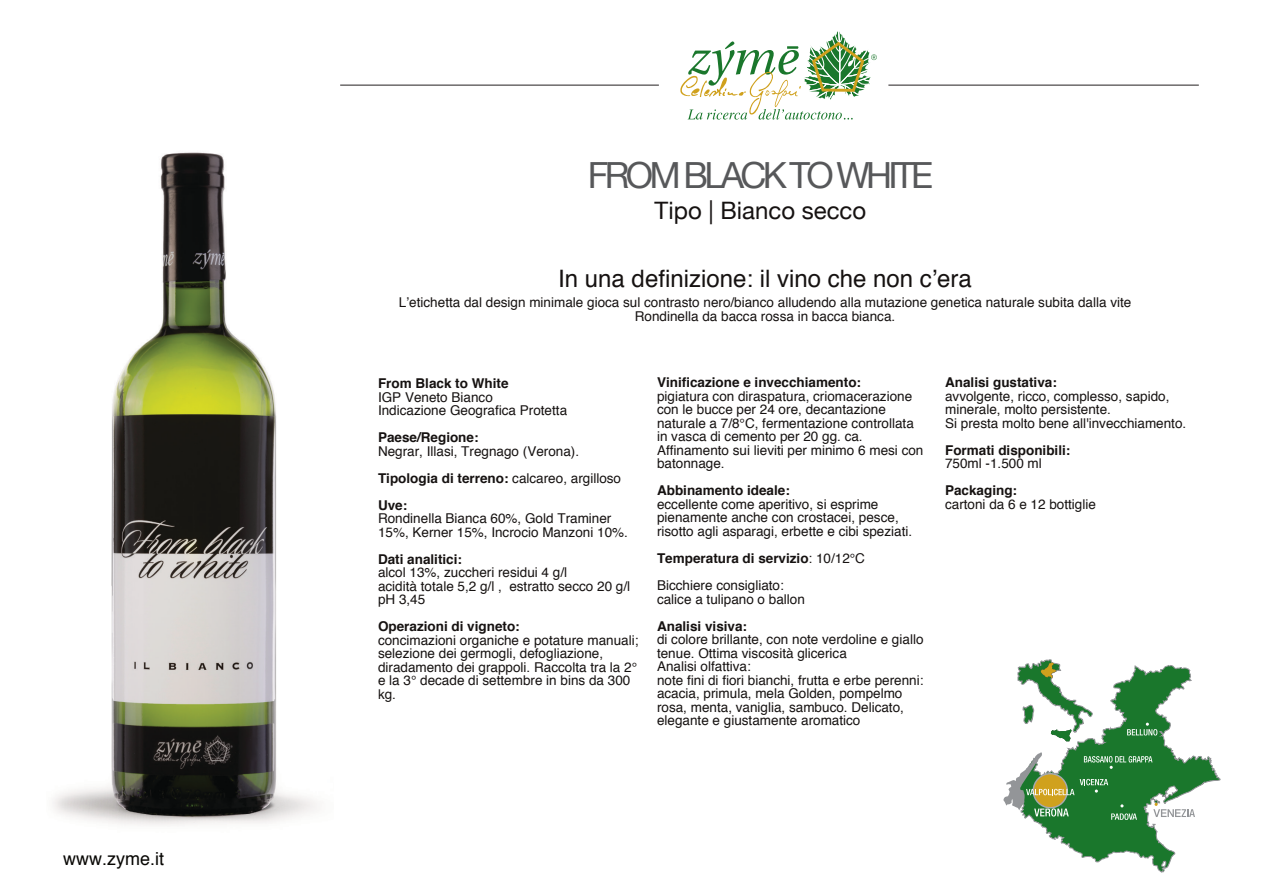
<style>
.page{position:relative;width:1263px;height:894px;background:#fff}
.page>*{position:absolute;margin:0;border:0;box-sizing:border-box;transform-origin:0 0}
.t1{font:36px "Helvetica Neue";letter-spacing:-.1em;color:#57585a}
.t2{font:24px "Helvetica";color:#161211}
.t3{font:24px "Helvetica Neue";color:#161211}
.t4{font:18px "Helvetica";color:#080704}
.t5{font:13.5px/13.5px "Helvetica";color:#161211}
.t6{font:700 13.5px "Helvetica";color:#161211}
.s1{font-weight:700}
</style>
<div class="page">
<svg style="left:680px;top:31px;width:197px;height:88px"></svg>
<hr style="left:340px;top:85px;width:319px;height:1px;background:#231f20">
<hr style="left:888px;top:85px;width:311px;height:1px;background:#231f20">
<svg style="left:1003px;top:659px;width:218px;height:214px"></svg>
<img style="left:53px;top:152px;width:264px;height:673px">
<h3 class="t4" style="left:63px;top:851px;width:103px">www.zyme.it</h3>
<h1 class="t1" style="left:588px;top:153px;width:347px">FROM BLACK TO WHITE</h1>
<h2 class="t3" style="left:655px;top:196px;width:213px">Tipo | Bianco secco</h2>
<h2 class="t2" style="left:558px;top:269px;width:415px">In una definizione: il vino che non cʼera</h2>
<p class="t5" style="left:399px;top:296px;width:734px;text-align:center">Lʼetichetta dal design minimale gioca sul contrasto nero/bianco alludendo alla mutazione genetica naturale subita dalla vite<br>Rondinella da bacca rossa in bacca bianca.</p>
<p class="t6" style="left:378px;top:378px;width:132px">From Black to White</p>
<p class="t5" style="left:378px;top:391px;width:191px">IGP Veneto Bianco<br>Indicazione Geografica Protetta</p>
<p class="t6" style="left:378px;top:432px;width:102px">Paese/Regione:</p>
<p class="t5" style="left:378px;top:438px;width:245px;line-height:27px">Negrar, Illasi, Tregnago (Verona).<br><span class="s1">Tipologia di terreno:</span> calcareo, argilloso<br><span class="s1">Uve:</span></p>
<p class="t5" style="left:378px;top:512px;width:251px">Rondinella Bianca 60%, Gold Traminer<br>15%, Kerner 15%, Incrocio Manzoni 10%.</p>
<p class="t6" style="left:378px;top:553px;width:86px">Dati analitici:</p>
<p class="t5" style="left:378px;top:566px;width:254px">alcol 13%, zuccheri residui 4 g/l<br>acidità totale 5,2 g/l , estratto secco 20 g/l pH 3,45</p>
<p class="t6" style="left:378px;top:621px;width:143px">Operazioni di vigneto:</p>
<p class="t5" style="left:378px;top:634px;width:262px">concimazioni organiche e potature manuali; selezione dei germogli, defogliazione, diradamento dei grappoli. Raccolta tra la 2° e la 3° decade di settembre in bins da 300 kg.</p>
<p class="t6" style="left:657px;top:377px;width:206px">Vinificazione e invecchiamento:</p>
<p class="t5" style="left:657px;top:390px;width:268px">pigiatura con diraspatura, criomacerazione con le bucce per 24 ore, decantazione naturale a 7/8°C, fermentazione controllata in vasca di cemento per 20 gg. ca.<br>Affinamento sui lieviti per minimo 6 mesi con batonnage.</p>
<p class="t6" style="left:657px;top:485px;width:134px">Abbinamento ideale:</p>
<p class="t5" style="left:657px;top:498px;width:257px">eccellente come aperitivo, si esprime pienamente anche con crostacei, pesce, risotto agli asparagi, erbette e cibi speziati.</p>
<p class="t5" style="left:657px;top:545px;width:209px;line-height:27px"><span class="s1">Temperatura di servizio</span>: 10/12°C<br>Bicchiere consigliato:</p>
<p class="t5" style="left:657px;top:592px;width:149px">calice a tulipano o ballon</p>
<p class="t6" style="left:657px;top:620px;width:92px">Analisi visiva:</p>
<p class="t5" style="left:657px;top:633px;width:268px">di colore brillante, con note verdoline e giallo tenue. Ottima viscosità glicerica<br>Analisi olfattiva:<br>note fini di fiori bianchi, frutta e erbe perenni: acacia, primula, mela Golden, pompelmo rosa, menta, vaniglia, sambuco. Delicato, elegante e giustamente aromatico</p>
<p class="t6" style="left:945px;top:377px;width:113px">Analisi gustativa:</p>
<p class="t5" style="left:945px;top:390px;width:243px">avvolgente, ricco, complesso, sapido, minerale, molto persistente.<br>Si presta molto bene all'invecchiamento.</p>
<p class="t6" style="left:945px;top:444px;width:127px">Formati disponibili:</p>
<p class="t5" style="left:945px;top:457px;width:98px">750ml -1.500 ml</p>
<p class="t6" style="left:945px;top:485px;width:74px">Packaging:</p>
<p class="t5" style="left:945px;top:498px;width:152px">cartoni da 6 e 12 bottiglie</p>
</div>
